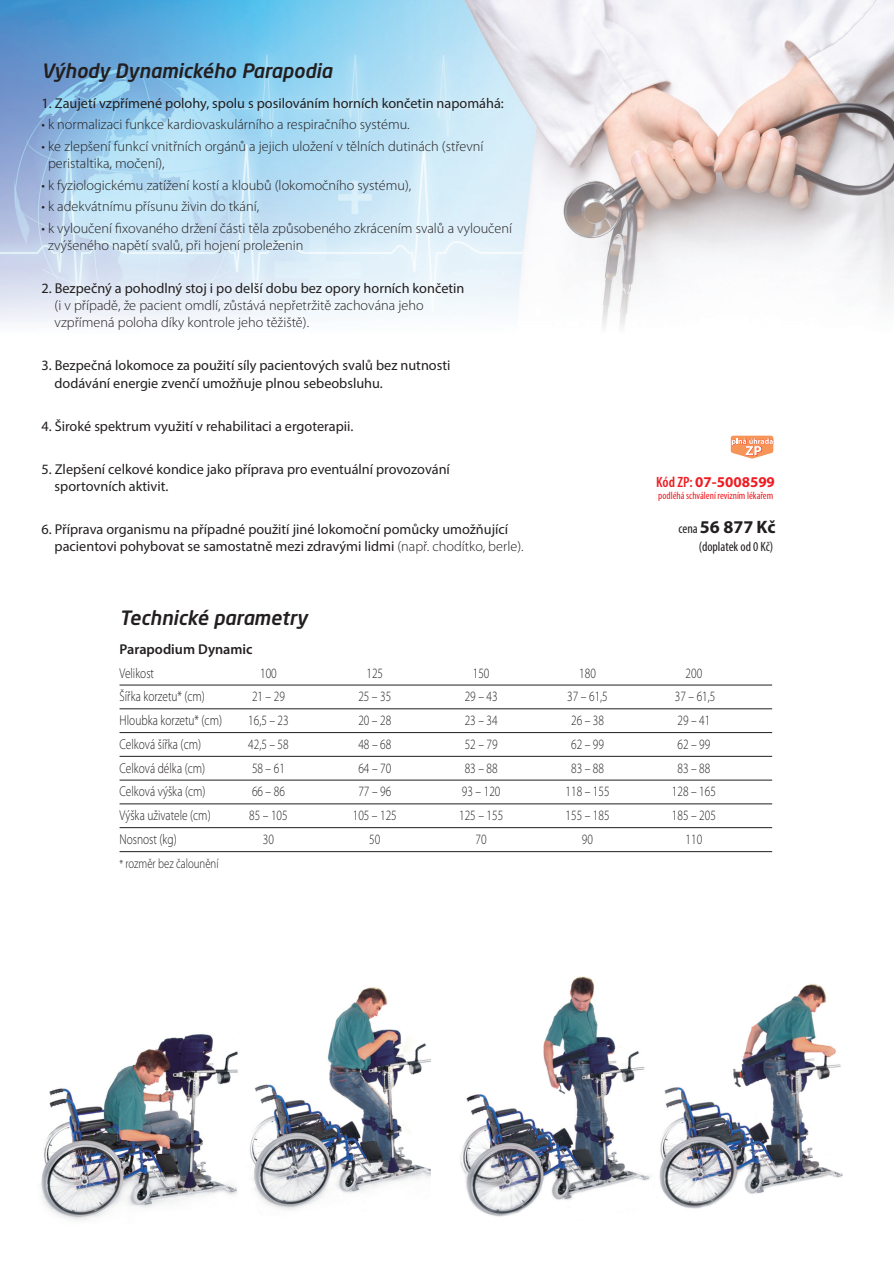
<style>
.page{position:relative;width:894px;height:1263px;background:#fff}
.page>*{position:absolute;margin:0;border:0;box-sizing:border-box;transform-origin:0 0}
.t1{font:italic 500 19.5px "Neo Sans Pro";color:#231f20}
.t2{font:700 18px "Myriad Pro";color:#231f20}
.t3{font:700 15px "Myriad Pro";color:#ee1d23}
.t4{font:14.25px/17.2px "Myriad Pro";color:#231f20}
.t5{font:300 14.25px/17.2px "Myriad Pro";color:#231f20}
.t6{font:300 14.25px "Myriad Pro";color:#231f20;scale:.8 1}
.t7{font:600 14.25px "Myriad Pro";color:#231f20}
.t8{font:300 13.5px "Myriad Pro";color:#231f20;scale:.8 1}
.t9{font:condensed 13.5px "Myriad Pro";color:#231f20}
.t10{font:condensed 10.5px "Myriad Pro";color:#ee1d23}
.s1{font-weight:300}
.s2{font-weight:600;font-stretch:condensed}
.s3{font-weight:400;font-stretch:condensed;font-size:13.5px}
.s4{font-size:12px}
</style>
<div class="page">
<img style="left:41px;top:987px;width:389px;height:233px">
<img style="left:460px;top:976px;width:383px;height:241px">
<hr style="left:119px;top:684px;width:653px;height:1px;background:#231f20">
<hr style="left:119px;top:708px;width:653px;height:1px;background:#231f20">
<hr style="left:119px;top:732px;width:653px;height:1px;background:#231f20">
<hr style="left:119px;top:756px;width:653px;height:1px;background:#231f20">
<hr style="left:119px;top:779px;width:653px;height:1px;background:#231f20">
<hr style="left:119px;top:803px;width:653px;height:1px;background:#231f20">
<hr style="left:119px;top:827px;width:653px;height:1px;background:#231f20">
<hr style="left:119px;top:851px;width:653px;height:1px;background:#231f20">
<img style="left:0;top:0;width:893px;height:327px">
<svg style="left:730px;top:435px;width:44px;height:23px"></svg>
<h1 class="t1" style="left:41px;top:60px;width:292px">Výhody Dynamického Parapodia</h1>
<p class="t4" style="left:41px;top:95px;width:464px">1. Zaujetí vzpřímené polohy, spolu s posilováním horních končetin napomáhá:</p>
<p class="t5" style="left:41px;top:117px;width:369px">• k normalizaci funkce kardiovaskulárního a respiračního systému.</p>
<p class="t5" style="left:48px;top:138px;width:437px;text-indent:-7px">• ke zlepšení funkcí vnitřních orgánů a jejich uložení v tělních dutinách (střevní peristaltika, močení),</p>
<p class="t5" style="left:41px;top:177px;width:371px">• k fyziologickému zatížení kostí a kloubů (lokomočního systému),</p>
<p class="t5" style="left:41px;top:198px;width:219px">• k adekvátnímu přísunu živin do tkání,</p>
<p class="t5" style="left:48px;top:220px;width:465px;text-indent:-7px">• k vyloučení fixovaného držení části těla způsobeného zkrácením svalů a vyloučení zvýšeného napětí svalů, při hojení proleženin</p>
<p class="t4" style="left:41px;top:280px;width:424px">2. Bezpečný a pohodlný stoj i po delší dobu bez opory horních končetin</p>
<p class="t5" style="left:55px;top:297px;width:370px">(i v případě, že pacient omdlí, zůstává nepřetržitě zachována jeho vzpřímená poloha díky kontrole jeho těžiště).</p>
<p class="t4" style="left:55px;top:358px;width:397px;text-indent:-13px">3. Bezpečná lokomoce za použití síly pacientových svalů bez nutnosti dodávání energie zvenčí umožňuje plnou sebeobsluhu.</p>
<p class="t4" style="left:41px;top:418px;width:313px">4. Široké spektrum využití v rehabilitaci a ergoterapii.</p>
<p class="t4" style="left:55px;top:461px;width:397px;text-indent:-13px">5. Zlepšení celkové kondice jako příprava pro eventuální provozování sportovních aktivit.</p>
<p class="t4" style="left:55px;top:521px;width:470px;text-indent:-13px">6. Příprava organismu na případné použití jiné lokomoční pomůcky umožňující pacientovi pohybovat se samostatně mezi zdravými lidmi <span class="s1">(např. chodítko, berle).</span></p>
<p class="t3" style="left:656px;top:472px;width:120px"><span class="s2">Kód ZP:</span> 07-5008599</p>
<p class="t10" style="left:658px;top:489px;width:116px">podléhá schválení revizním lékařem</p>
<p class="t2" style="left:678px;top:515px;width:99px"><span class="s3">cena</span> 56 877 Kč</p>
<p class="t9" style="left:698px;top:538px;width:76px">(doplatek od 0 Kč)</p>
<h1 class="t1" style="left:119px;top:606px;width:189px">Technické parametry</h1>
<p class="t7" style="left:119px;top:640px;width:135px">Parapodium Dynamic</p>
<p class="t6" style="left:119px;top:667px;width:45px">Velikost</p>
<p class="t6" style="left:260px;top:667px;width:22px">100</p>
<p class="t6" style="left:366px;top:667px;width:22px">125</p>
<p class="t6" style="left:473px;top:667px;width:22px">150</p>
<p class="t6" style="left:579px;top:667px;width:22px">180</p>
<p class="t6" style="left:685px;top:667px;width:22px">200</p>
<p class="t6" style="left:119px;top:691px;width:108px">Šířka korzetu* (cm)</p>
<p class="t6" style="left:252px;top:691px;width:43px">21 – 29</p>
<p class="t6" style="left:358px;top:691px;width:43px">25 – 35</p>
<p class="t6" style="left:464px;top:691px;width:43px">29 – 43</p>
<p class="t6" style="left:567px;top:691px;width:52px">37 – 61,5</p>
<p class="t6" style="left:674px;top:691px;width:52px">37 – 61,5</p>
<p class="t6" style="left:119px;top:715px;width:130px">Hloubka korzetu* (cm)</p>
<p class="t6" style="left:248px;top:715px;width:52px">16,5 – 23</p>
<p class="t6" style="left:358px;top:715px;width:43px">20 – 28</p>
<p class="t6" style="left:464px;top:715px;width:43px">23 – 34</p>
<p class="t6" style="left:571px;top:715px;width:43px">26 – 38</p>
<p class="t6" style="left:677px;top:715px;width:43px">29 – 41</p>
<p class="t6" style="left:119px;top:738px;width:103px">Celková šířka (cm)</p>
<p class="t6" style="left:248px;top:738px;width:52px">42,5 – 58</p>
<p class="t6" style="left:358px;top:738px;width:43px">48 – 68</p>
<p class="t6" style="left:464px;top:738px;width:43px">52 – 79</p>
<p class="t6" style="left:571px;top:738px;width:43px">62 – 99</p>
<p class="t6" style="left:677px;top:738px;width:43px">62 – 99</p>
<p class="t6" style="left:119px;top:762px;width:108px">Celková délka (cm)</p>
<p class="t6" style="left:252px;top:762px;width:43px">58 – 61</p>
<p class="t6" style="left:358px;top:762px;width:43px">64 – 70</p>
<p class="t6" style="left:464px;top:762px;width:43px">83 – 88</p>
<p class="t6" style="left:571px;top:762px;width:43px">83 – 88</p>
<p class="t6" style="left:677px;top:762px;width:43px">83 – 88</p>
<p class="t6" style="left:119px;top:786px;width:109px">Celková výška (cm)</p>
<p class="t6" style="left:252px;top:786px;width:43px">66 – 86</p>
<p class="t6" style="left:358px;top:786px;width:43px">77 – 96</p>
<p class="t6" style="left:462px;top:786px;width:50px">93 – 120</p>
<p class="t6" style="left:565px;top:786px;width:57px">118 – 155</p>
<p class="t6" style="left:671px;top:786px;width:57px">128 – 165</p>
<p class="t6" style="left:119px;top:810px;width:115px">Výška uživatele (cm)</p>
<p class="t6" style="left:249px;top:810px;width:50px">85 – 105</p>
<p class="t6" style="left:353px;top:810px;width:57px">105 – 125</p>
<p class="t6" style="left:459px;top:810px;width:57px">125 – 155</p>
<p class="t6" style="left:565px;top:810px;width:57px">155 – 185</p>
<p class="t6" style="left:671px;top:810px;width:57px">185 – 205</p>
<p class="t6" style="left:119px;top:833px;width:73px">Nosnost (kg)</p>
<p class="t6" style="left:263px;top:833px;width:15px">30</p>
<p class="t6" style="left:369px;top:833px;width:15px">50</p>
<p class="t6" style="left:475px;top:833px;width:15px">70</p>
<p class="t6" style="left:582px;top:833px;width:15px">90</p>
<p class="t6" style="left:685px;top:833px;width:22px">110</p>
<p class="t8" style="left:119px;top:858px;width:125px"><span class="s4">*</span> rozměr bez čalounění</p>
</div>
